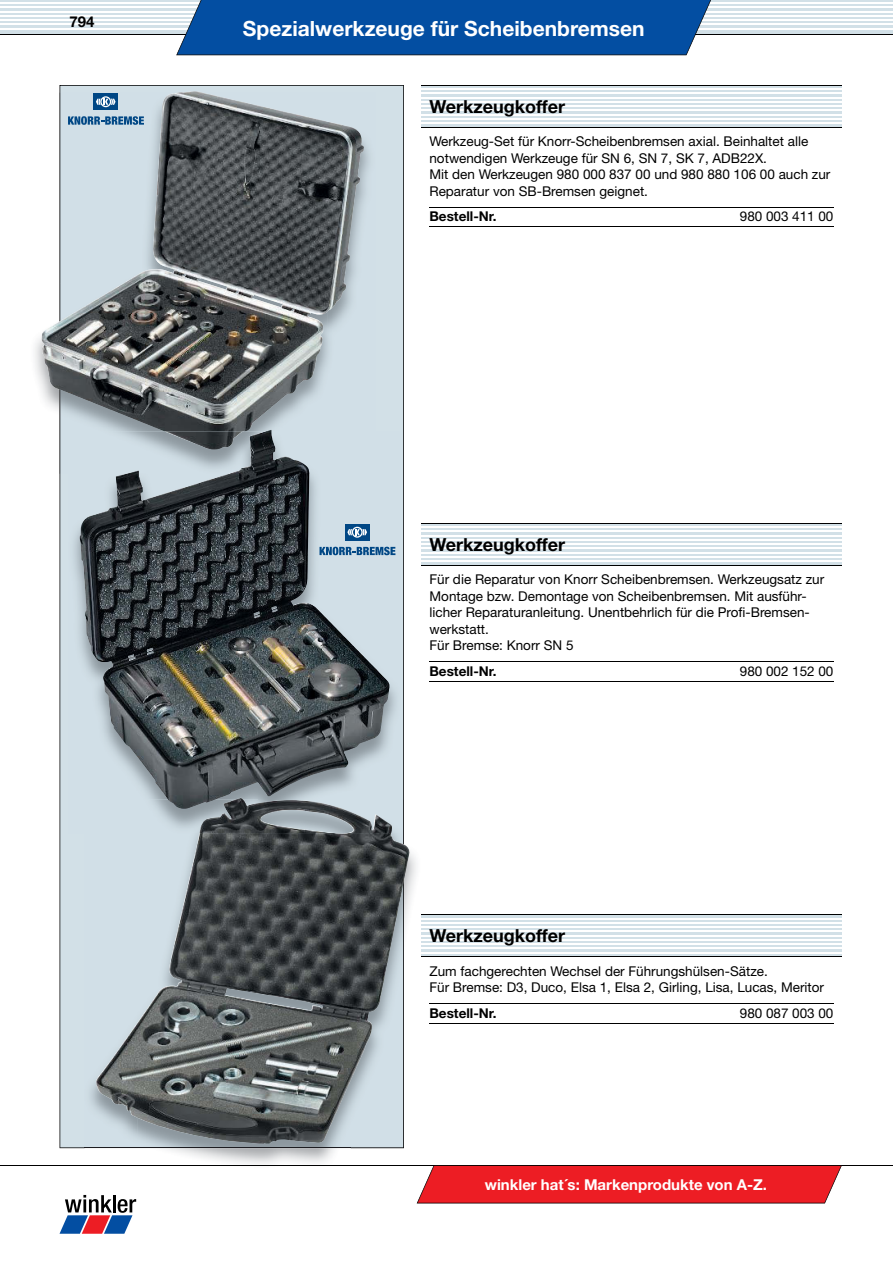
<style>
.page{position:relative;width:893px;height:1263px;background:#fff}
.page>*{position:absolute;margin:0;border:0;box-sizing:border-box;transform-origin:0 0}
.t1{font:700 21px "Helvetica Neue";color:#fff}
.t2{font:700 18px "Helvetica Neue";color:#000}
.t3{font:700 15px "Helvetica Neue";color:#fff}
.t4{font:700 15px "Helvetica Neue";color:#000}
.t5{font:13.5px/16.5px "Helvetica Neue";color:#000}
.t6{font:700 13.5px "Helvetica Neue";color:#000}
</style>
<div class="page">
<svg style="left:0;top:0;width:893px;height:34px;fill:#d2e0e7"></svg>
<hr style="left:0;top:2px;width:893px;height:2px;background:#fff">
<hr style="left:0;top:7px;width:893px;height:1px;background:#fff">
<hr style="left:0;top:11px;width:893px;height:1px;background:#fff">
<hr style="left:0;top:15px;width:893px;height:1px;background:#fff">
<hr style="left:0;top:19px;width:893px;height:2px;background:#fff">
<hr style="left:0;top:24px;width:893px;height:1px;background:#fff">
<hr style="left:0;top:28px;width:893px;height:1px;background:#fff">
<hr style="left:0;top:34px;width:893px;height:1px;background:#000">
<div style="left:176px;top:0;width:535px;height:55px;background:#034ea2"></div>
<svg style="left:60px;top:1195px;width:76px;height:39px"></svg>
<hr style="left:0;top:1165px;width:893px;height:1px;background:#000">
<svg style="left:417px;top:1165px;width:425px;height:38px;background:#e5242b"></svg>
<svg style="left:60px;top:85px;width:344px;height:1063px;background:#878f93"></svg>
<svg style="left:421px;top:915px;width:421px;height:42px;fill:#d2e0e7"></svg>
<hr style="left:421px;top:918px;width:421px;height:1px;background:#fff">
<hr style="left:421px;top:922px;width:421px;height:1px;background:#fff">
<hr style="left:421px;top:926px;width:421px;height:2px;background:#fff">
<hr style="left:421px;top:931px;width:421px;height:1px;background:#fff">
<hr style="left:421px;top:935px;width:421px;height:1px;background:#fff">
<hr style="left:421px;top:939px;width:421px;height:1px;background:#fff">
<hr style="left:421px;top:943px;width:421px;height:2px;background:#fff">
<hr style="left:421px;top:948px;width:421px;height:1px;background:#fff">
<hr style="left:421px;top:952px;width:421px;height:1px;background:#fff">
<hr style="left:421px;top:914px;width:421px;height:1px;background:#000">
<hr style="left:421px;top:957px;width:421px;height:1px;background:#000">
<hr style="left:429px;top:1003px;width:311px;height:1px;background:#000">
<hr style="left:429px;top:1023px;width:311px;height:1px;background:#000">
<hr style="left:740px;top:1003px;width:93px;height:1px;background:#000">
<hr style="left:740px;top:1023px;width:93px;height:1px;background:#000">
<img style="left:373px;top:850px;width:48px;height:318px">
<hr style="left:84px;top:1165px;width:337px;height:1px;background:#000">
<img style="left:84px;top:833px;width:12px;height:66px">
<div style="left:84px;top:899px;width:12px;height:149px;background:#d1dfe7"></div>
<img style="left:84px;top:1048px;width:53px;height:99px">
<img style="left:137px;top:1144px;width:160px;height:3px">
<hr style="left:84px;top:1148px;width:267px;height:1px;background:#000">
<hr style="left:84px;top:1147px;width:267px;height:1px;background:#1d1d21">
<img style="left:96px;top:833px;width:313px;height:311px">
<svg style="left:421px;top:86px;width:421px;height:41px;fill:#d2e0e7"></svg>
<hr style="left:421px;top:89px;width:421px;height:1px;background:#fff">
<hr style="left:421px;top:93px;width:421px;height:1px;background:#fff">
<hr style="left:421px;top:97px;width:421px;height:1px;background:#fff">
<hr style="left:421px;top:101px;width:421px;height:2px;background:#fff">
<hr style="left:421px;top:106px;width:421px;height:1px;background:#fff">
<hr style="left:421px;top:110px;width:421px;height:1px;background:#fff">
<hr style="left:421px;top:114px;width:421px;height:1px;background:#fff">
<hr style="left:421px;top:118px;width:421px;height:2px;background:#fff">
<hr style="left:421px;top:123px;width:421px;height:1px;background:#fff">
<hr style="left:421px;top:85px;width:421px;height:1px;background:#000">
<hr style="left:421px;top:127px;width:421px;height:1px;background:#000">
<hr style="left:429px;top:207px;width:311px;height:1px;background:#000">
<hr style="left:429px;top:226px;width:311px;height:1px;background:#000">
<hr style="left:740px;top:207px;width:93px;height:1px;background:#000">
<hr style="left:740px;top:226px;width:93px;height:1px;background:#000">
<img style="left:193px;top:92px;width:182px;height:49px">
<img style="left:327px;top:140px;width:48px;height:290px">
<img style="left:279px;top:312px;width:48px;height:118px">
<img style="left:245px;top:401px;width:34px;height:29px">
<img style="left:35px;top:335px;width:25px;height:139px">
<img style="left:61px;top:390px;width:104px;height:84px">
<svg style="left:60px;top:382px;width:1px;height:92px"></svg>
<img style="left:193px;top:274px;width:101px;height:37px">
<img style="left:42px;top:91px;width:151px;height:291px">
<svg style="left:421px;top:524px;width:421px;height:41px;fill:#d2e0e7"></svg>
<hr style="left:421px;top:526px;width:421px;height:2px;background:#fff">
<hr style="left:421px;top:531px;width:421px;height:1px;background:#fff">
<hr style="left:421px;top:535px;width:421px;height:1px;background:#fff">
<hr style="left:421px;top:539px;width:421px;height:1px;background:#fff">
<hr style="left:421px;top:543px;width:421px;height:2px;background:#fff">
<hr style="left:421px;top:548px;width:421px;height:1px;background:#fff">
<hr style="left:421px;top:552px;width:421px;height:1px;background:#fff">
<hr style="left:421px;top:556px;width:421px;height:2px;background:#fff">
<hr style="left:421px;top:560px;width:421px;height:2px;background:#fff">
<hr style="left:421px;top:523px;width:421px;height:1px;background:#000">
<hr style="left:421px;top:565px;width:421px;height:1px;background:#000">
<hr style="left:429px;top:661px;width:311px;height:1px;background:#000">
<hr style="left:429px;top:681px;width:311px;height:1px;background:#000">
<hr style="left:740px;top:661px;width:93px;height:1px;background:#000">
<hr style="left:740px;top:681px;width:93px;height:1px;background:#000">
<img style="left:68px;top:474px;width:16px;height:359px">
<div style="left:390px;top:431px;width:11px;height:368px;background:#d1dfe7"></div>
<img style="left:84px;top:799px;width:317px;height:34px">
<img style="left:199px;top:798px;width:193px;height:35px">
<img style="left:68px;top:431px;width:11px;height:43px">
<img style="left:79px;top:430px;width:311px;height:379px">
<svg style="left:68px;top:116px;width:76px;height:9px"></svg>
<div style="left:94px;top:94px;width:24px;height:16px;background:#004785"></div>
<svg style="left:96px;top:96px;width:20px;height:11px"></svg>
<svg style="left:319px;top:547px;width:76px;height:8px"></svg>
<div style="left:345px;top:524px;width:24px;height:16px;background:#004785"></div>
<svg style="left:347px;top:527px;width:20px;height:11px"></svg>
<p class="t4" style="left:70px;top:12px;width:27px">794</p>
<h1 class="t1" style="left:243px;top:16px;width:403px">Spezialwerkzeuge für Scheibenbremsen</h1>
<h2 class="t2" style="left:429px;top:95px;width:137px">Werkzeugkoffer</h2>
<p class="t5" style="left:429px;top:133px;width:402px">Werkzeug-Set für Knorr-Scheibenbremsen axial. Beinhaltet alle notwendigen Werkzeuge für SN 6, SN 7, SK 7, ADB22X.<br>Mit den Werkzeugen 980 000 837 00 und 980 880 106 00 auch zur Reparatur von SB-Bremsen geignet.</p>
<p class="t6" style="left:429px;top:208px;width:69px">Bestell-Nr.</p>
<p class="t5" style="left:740px;top:208px;width:95px">980 003 411 00</p>
<h2 class="t2" style="left:429px;top:533px;width:137px">Werkzeugkoffer</h2>
<p class="t5" style="left:429px;top:571px;width:396px">Für die Reparatur von Knorr Scheibenbremsen. Werkzeugsatz zur Montage bzw. Demontage von Scheibenbremsen. Mit ausführ&shy;licher Reparaturanleitung. Unentbehrlich für die Profi-Bremsen&shy;werkstatt.<br>Für Bremse: Knorr SN 5</p>
<p class="t6" style="left:429px;top:662px;width:69px">Bestell-Nr.</p>
<p class="t5" style="left:740px;top:662px;width:95px">980 002 152 00</p>
<h2 class="t2" style="left:429px;top:924px;width:137px">Werkzeugkoffer</h2>
<p class="t5" style="left:429px;top:962px;width:396px">Zum fachgerechten Wechsel der Führungshülsen-Sätze.<br>Für Bremse: D3, Duco, Elsa 1, Elsa 2, Girling, Lisa, Lucas, Meritor</p>
<p class="t6" style="left:429px;top:1004px;width:69px">Bestell-Nr.</p>
<p class="t5" style="left:740px;top:1004px;width:95px">980 087 003 00</p>
<p class="t3" style="left:485px;top:1175px;width:284px">winkler hat´s: Markenprodukte von A-Z.</p>
</div>
